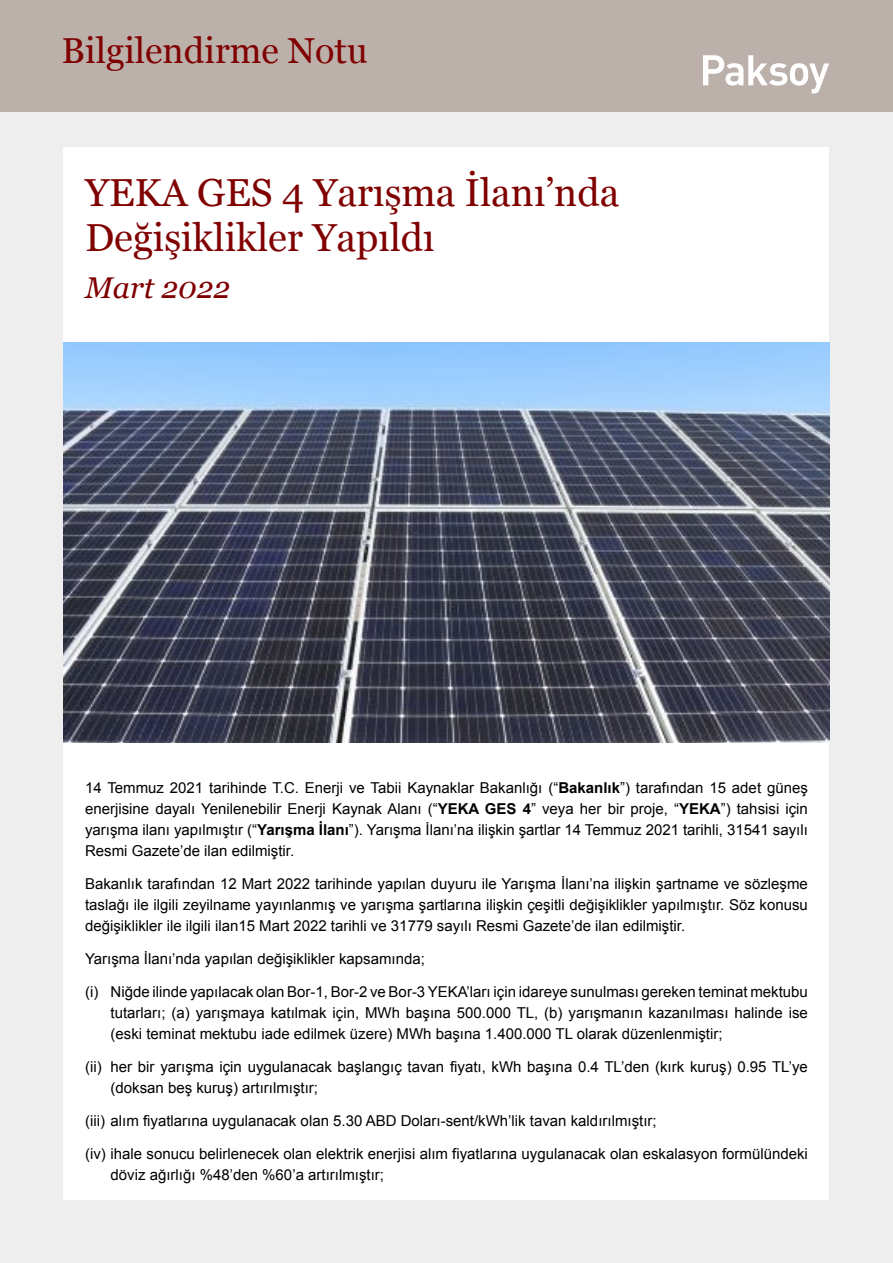
<style>
.page{position:relative;width:893px;height:1263px;background:#eee}
.page>*{position:absolute;margin:0;border:0;box-sizing:border-box;transform-origin:0 0}
.t1{font:39px/45px "Georgia";color:#800000}
.t2{font:36px "Georgia";color:#800000}
.t3{font:italic 30px "Georgia";color:#800000}
.t4{font:15px/21px "Arial";color:#000;text-align:justify}
.s1{font-weight:700}
</style>
<div class="page">
<div style="left:0;top:0;width:893px;height:112px;background:#bbb1aa"></div>
<div style="left:64px;top:147px;width:765px;height:1052px;background:#fff"></div>
<svg style="left:703px;top:55px;width:126px;height:39px"></svg>
<img style="left:64px;top:342px;width:765px;height:400px">
<h2 class="t2" style="left:62px;top:25px;width:308px">Bilgilendirme Notu</h2>
<h1 class="t1" style="left:85px;top:168px;width:536px">YEKA GES 4 Yarışma İlanı’nda<br>Değişiklikler Yapıldı</h1>
<h3 class="t3" style="left:85px;top:266px;width:147px">Mart 2022</h3>
<p class="t4" style="left:85px;top:778px;width:724px">14 Temmuz 2021 tarihinde T.C. Enerji ve Tabii Kaynaklar Bakanlığı (“<span class="s1">Bakanlık</span>”) tarafından 15 adet güneş enerjisine dayalı Yenilenebilir Enerji Kaynak Alanı (“<span class="s1">YEKA GES 4</span>” veya her bir proje, “<span class="s1">YEKA</span>”) tahsisi için yarışma ilanı yapılmıştır (“<span class="s1">Yarışma İlanı</span>”). Yarışma İlanı’na ilişkin şartlar 14 Temmuz 2021 tarihli, 31541 sayılı Resmi Gazete’de ilan edilmiştir.</p>
<p class="t4" style="left:85px;top:874px;width:724px">Bakanlık tarafından 12 Mart 2022 tarihinde yapılan duyuru ile Yarışma İlanı’na ilişkin şartname ve sözleşme taslağı ile ilgili zeyilname yayınlanmış ve yarışma şartlarına ilişkin çeşitli değişiklikler yapılmıştır. Söz konusu değişiklikler ile ilgili ilan15 Mart 2022 tarihli ve 31779 sayılı Resmi Gazete’de ilan edilmiştir.</p>
<p class="t4" style="left:85px;top:949px;width:341px">Yarışma İlanı’nda yapılan değişiklikler kapsamında;</p>
<p class="t4" style="left:111px;top:982px;width:699px;text-indent:-26px">(i) Niğde ilinde yapılacak olan Bor-1, Bor-2 ve Bor-3 YEKA’ları için idareye sunulması gereken teminat mektubu tutarları; (a) yarışmaya katılmak için, MWh başına 500.000 TL, (b) yarışmanın kazanılması halinde ise (eski teminat mektubu iade edilmek üzere) MWh başına 1.400.000 TL olarak düzenlenmiştir;</p>
<p class="t4" style="left:111px;top:1057px;width:699px;text-indent:-26px">(ii) her bir yarışma için uygulanacak başlangıç tavan fiyatı, kWh başına 0.4 TL’den (kırk kuruş) 0.95 TL’ye (doksan beş kuruş) artırılmıştır;</p>
<p class="t4" style="left:85px;top:1111px;width:573px">(iii) alım fiyatlarına uygulanacak olan 5.30 ABD Doları-sent/kWh’lik tavan kaldırılmıştır;</p>
<p class="t4" style="left:111px;top:1144px;width:699px;text-indent:-26px">(iv) ihale sonucu belirlenecek olan elektrik enerjisi alım fiyatlarına uygulanacak olan eskalasyon formülündeki döviz ağırlığı %48’den %60’a artırılmıştır;</p>
</div>
